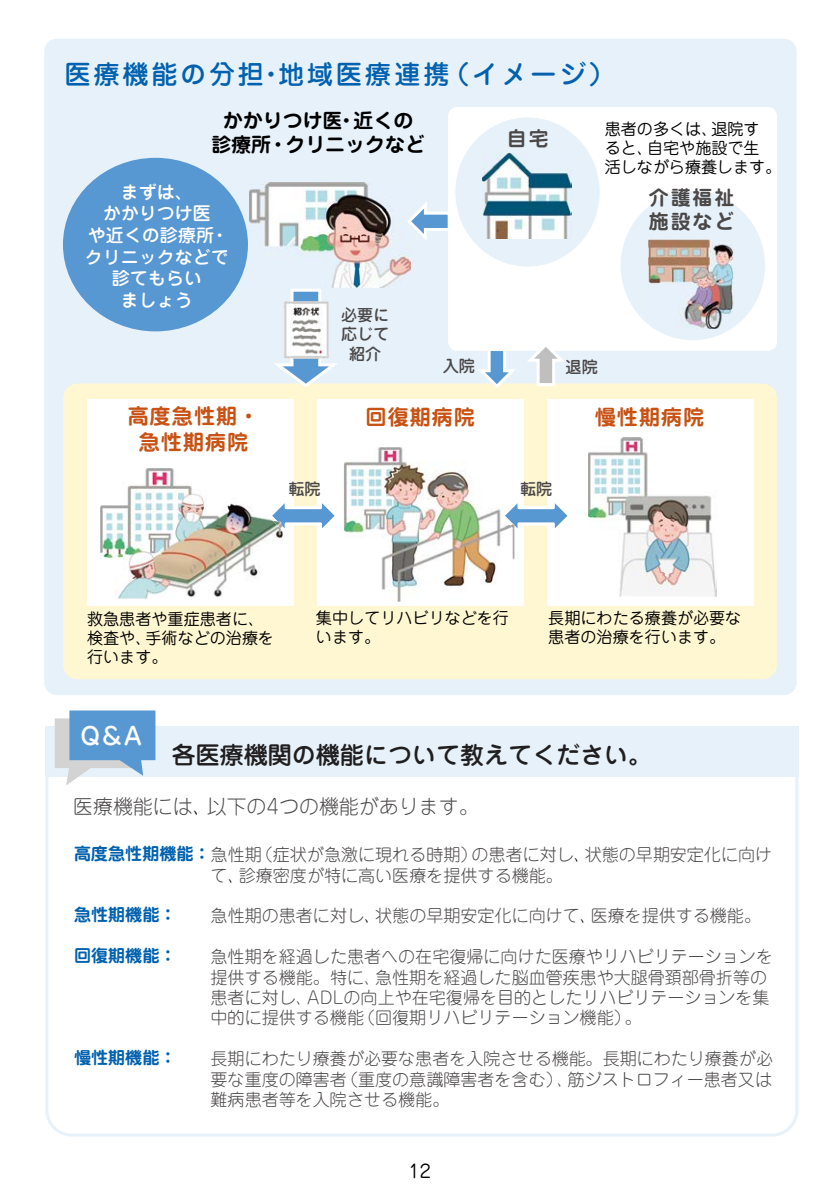
<style>
.page{position:relative;width:840px;height:1191px;background:#fff}
.page>*{position:absolute;margin:0;border:0;box-sizing:border-box;transform-origin:0 0}
.t1{font:500 26px "Jun 34 Pro";letter-spacing:.12em;color:#0061af}
.t2{font:500 24px "Jun 34 Pro";color:#201e1e}
.t3{font:500 24px "Jun 34 Pro";color:#fff}
.t4{font:700 21.2px/25.2px "Jun 501 Pro";letter-spacing:.045em;color:#c75214;text-align:center}
.t5{font:700 20px/24px "Jun 501 Pro";color:#000;text-align:center}
.t6{font:300 20px "Jun 101 Pro";color:#4b4848}
.t7{font:700 20px/24px "Jun 501 Pro";letter-spacing:.095em;color:#4b4848}
.t8{font:500 18px/21.6px "Jun 34 Pro";color:#fff;text-align:center}
.t9{font:18px "Jun 201 Pro";color:#000}
.t10{font:300 17px/20.4px "Jun 101 Pro";color:#4b4848}
.t11{font:700 17px "Jun 501 Pro";color:#0061af}
.t12{font:16px/19.2px "Jun 201 Pro";color:#000}
.t13{font:500 16px/19.2px "Jun 34 Pro";color:#4b4848;text-align:center}
.s1{color:#000}
.s2{font-family:"Jun 501 Pro";font-weight:700;color:#0061af}
</style>
<div class="page">
<div style="left:44px;top:39px;width:752px;height:656px;background:#e7f1fa;border-radius:13px"></div>
<div style="left:63px;top:383px;width:713px;height:296px;background:#fff7d2;border-radius:15px"></div>
<div style="left:87px;top:400px;width:206px;height:206px;background:#fff"></div>
<div style="left:318px;top:400px;width:205px;height:206px;background:#fff"></div>
<div style="left:547px;top:400px;width:206px;height:206px;background:#fff"></div>
<div style="left:448px;top:107px;width:328px;height:244px;background:#fff;border-radius:9px"></div>
<svg style="left:273px;top:289px;width:65px;height:98px"></svg>
<div style="left:455px;top:117px;width:144px;height:149px;background:#e7f1fa;border-radius:50%"></div>
<div style="left:620px;top:191px;width:144px;height:149px;background:#e7f1fa;border-radius:50%"></div>
<svg style="left:282px;top:498px;width:53px;height:35px"></svg>
<svg style="left:514px;top:498px;width:54px;height:35px"></svg>
<img style="left:249px;top:182px;width:161px;height:105px">
<img style="left:284px;top:301px;width:44px;height:57px">
<img style="left:290px;top:301px;width:31px;height:57px">
<img style="left:100px;top:468px;width:182px;height:131px">
<img style="left:268px;top:501px;width:14px;height:29px">
<img style="left:343px;top:447px;width:171px;height:155px">
<img style="left:501px;top:502px;width:13px;height:27px">
<img style="left:588px;top:438px;width:127px;height:158px">
<img style="left:482px;top:153px;width:88px;height:85px">
<img style="left:648px;top:240px;width:84px;height:89px">
<div style="left:63px;top:158px;width:185px;height:173px;background:#5797d2;border-radius:50%"></div>
<svg style="left:474px;top:347px;width:94px;height:41px"></svg>
<div style="left:45px;top:726px;width:753px;height:51px;background:#e7f1fa"></div>
<svg style="left:55px;top:710px;width:100px;height:75px"></svg>
<svg style="left:404px;top:198px;width:44px;height:47px"></svg>
<h1 class="t1" style="left:65px;top:54px;width:551px">医療機能の分担・地域医療連携（イメージ）</h1>
<p class="t5" style="left:211px;top:107px;width:215px">かかりつけ医・近くの診療所・クリニックなど</p>
<p class="t12" style="left:604px;top:117px;width:178px">患者の多くは、退院す<br>ると、自宅や施設で生<br>活しながら療養します。</p>
<p class="t7" style="left:506px;top:124px;width:43px">自宅</p>
<p class="t8" style="left:85px;top:179px;width:145px">まずは、<br>かかりつけ医<br>や近くの診療所・クリニックなどで診てもらい<br>ましょう</p>
<p class="t13" style="left:341px;top:304px;width:50px">必要に応じて紹介</p>
<p class="t13" style="left:442px;top:355px;width:34px">入院</p>
<p class="t13" style="left:565px;top:356px;width:34px">退院</p>
<p class="t7" style="left:648px;top:184px;width:87px">介護福祉施設など</p>
<p class="t4" style="left:128px;top:402px;width:133px">高度急性期・急性期病院</p>
<p class="t4" style="left:365px;top:402px;width:111px">回復期病院</p>
<p class="t4" style="left:594px;top:403px;width:111px">慢性期病院</p>
<p class="t13" style="left:288px;top:478px;width:34px">転院</p>
<p class="t13" style="left:520px;top:478px;width:34px">転院</p>
<p class="t12" style="left:87px;top:607px;width:188px">救急患者や重症患者に、検査や、手術などの治療を行います。</p>
<p class="t12" style="left:316px;top:606px;width:194px">集中してリハビリなどを行います。</p>
<p class="t12" style="left:548px;top:606px;width:194px">長期にわたる療養が必要な患者の治療を行います。</p>
<h2 class="t3" style="left:81px;top:717px;width:63px">Q&amp;A</h2>
<h2 class="t2" style="left:172px;top:736px;width:482px">各医療機関の機能について教えてください。</h2>
<p class="t6" style="left:73px;top:790px;width:407px">医療機能には<span class="s1">、</span>以下の4つの機能があります。</p>
<p class="t10" style="left:210px;top:842px;width:562px;text-indent:-136px"><span class="s2">高度急性期機能：</span>急性期（症状が急激に現れる時期）の患者に対し<span class="s1">、</span>状態の早期安定化に向けて<span class="s1">、</span>診療密度が特に高い医療を提供する機能。</p>
<p class="t10" style="left:210px;top:903px;width:551px">急性期の患者に対し<span class="s1">、</span>状態の早期安定化に向けて<span class="s1">、</span>医療を提供する機能。</p>
<p class="t10" style="left:210px;top:944px;width:563px">急性期を経過した患者への在宅復帰に向けた医療やリハビリテーションを提供する機能。特に、急性期を経過した脳血管疾患や大腿骨頚部骨折等の患者に対し、ADLの向上や在宅復帰を目的としたリハビリテーションを集中的に提供する機能（回復期リハビリテーション機能）。</p>
<p class="t10" style="left:210px;top:1046px;width:563px;text-align:justify">長期にわたり療養が必要な患者を入院させる機能。長期にわたり療養が必要な重度の障害者（重度の意識障害者を含む）、筋ジストロフィー患者又は難病患者等を入院させる機能。</p>
<p class="t11" style="left:74px;top:901px;width:104px">急性期機能：</p>
<p class="t11" style="left:74px;top:941px;width:104px">回復期機能：</p>
<p class="t11" style="left:74px;top:1043px;width:104px">慢性期機能：</p>
<p class="t9" style="left:408px;top:1156px;width:24px">12</p>
</div>
